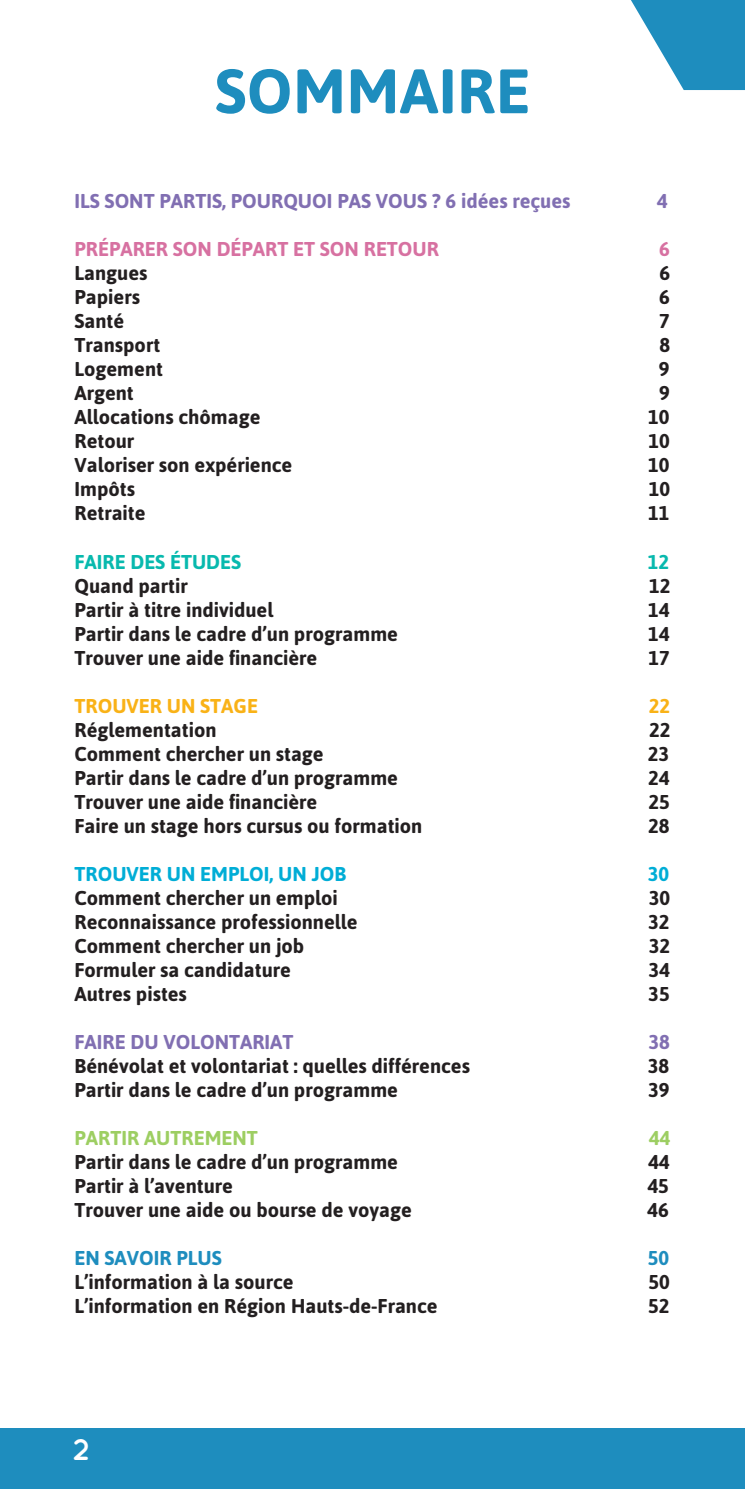
<style>
.page{position:relative;width:745px;height:1489px;background:#fff}
.page>*{position:absolute;margin:0;border:0;box-sizing:border-box;transform-origin:0 0}
.t1{font:700 62.5px "Asap";letter-spacing:.01em;color:#1e8dbe}
.t2{font:700 30px "Quicksand";color:#fff}
.t3{font:700 20px "Asap";color:#231f20}
.t4{font:700 20px "Asap";color:#816fb2}
.t5{font:700 20px "Asap";color:#d771a1}
.t6{font:700 20px "Asap";color:#00add6}
.t7{font:700 20px "Asap";color:#9dce62}
.t8{font:700 20px "Asap";color:#08b9ae}
.t9{font:700 20px "Asap";color:#f9b217}
.t10{font:700 20px "Asap";color:#1e8dbe}
</style>
<div class="page">
<div style="left:0;top:1427px;width:744px;height:61px;background:#1e8dbe"></div>
<svg style="left:631px;top:0;width:113px;height:90px"></svg>
<h1 class="t1" style="left:215px;top:49px;width:316px">SOMMAIRE</h1>
<p class="t4" style="left:74px;top:188px;width:497px">ILS SONT PARTIS, POURQUOI PAS VOUS ? 6 idées reçues</p>
<p class="t4" style="left:656px;top:188px;width:12px">4</p>
<p class="t5" style="left:74px;top:236px;width:366px">PRÉPARER SON DÉPART ET SON RETOUR</p>
<p class="t5" style="left:658px;top:236px;width:12px">6</p>
<p class="t3" style="left:74px;top:260px;width:74px">Langues</p>
<p class="t3" style="left:659px;top:260px;width:12px">6</p>
<p class="t3" style="left:74px;top:284px;width:67px">Papiers</p>
<p class="t3" style="left:658px;top:284px;width:12px">6</p>
<p class="t3" style="left:74px;top:308px;width:51px">Santé</p>
<p class="t3" style="left:658px;top:308px;width:12px">7</p>
<p class="t3" style="left:74px;top:332px;width:87px">Transport</p>
<p class="t3" style="left:659px;top:332px;width:12px">8</p>
<p class="t3" style="left:74px;top:356px;width:90px">Logement</p>
<p class="t3" style="left:658px;top:356px;width:12px">9</p>
<p class="t3" style="left:74px;top:380px;width:61px">Argent</p>
<p class="t3" style="left:658px;top:380px;width:12px">9</p>
<p class="t3" style="left:74px;top:404px;width:187px">Allocations chômage</p>
<p class="t3" style="left:647px;top:404px;width:23px">10</p>
<p class="t3" style="left:74px;top:428px;width:61px">Retour</p>
<p class="t3" style="left:648px;top:428px;width:23px">10</p>
<p class="t3" style="left:74px;top:452px;width:219px">Valoriser son expérience</p>
<p class="t3" style="left:647px;top:452px;width:23px">10</p>
<p class="t3" style="left:74px;top:476px;width:62px">Impôts</p>
<p class="t3" style="left:648px;top:476px;width:23px">10</p>
<p class="t3" style="left:74px;top:500px;width:72px">Retraite</p>
<p class="t3" style="left:647px;top:500px;width:23px">11</p>
<p class="t8" style="left:74px;top:548px;width:168px">FAIRE DES ÉTUDES</p>
<p class="t8" style="left:647px;top:548px;width:23px">12</p>
<p class="t3" style="left:74px;top:572px;width:115px">Quand partir</p>
<p class="t3" style="left:648px;top:572px;width:23px">12</p>
<p class="t3" style="left:74px;top:596px;width:200px">Partir à titre individuel</p>
<p class="t3" style="left:647px;top:596px;width:23px">14</p>
<p class="t3" style="left:74px;top:620px;width:325px">Partir dans le cadre d’un programme</p>
<p class="t3" style="left:647px;top:620px;width:23px">14</p>
<p class="t3" style="left:74px;top:644px;width:244px">Trouver une aide financière</p>
<p class="t3" style="left:648px;top:644px;width:23px">17</p>
<p class="t9" style="left:74px;top:692px;width:185px">TROUVER UN STAGE</p>
<p class="t9" style="left:648px;top:692px;width:23px">22</p>
<p class="t3" style="left:74px;top:716px;width:143px">Réglementation</p>
<p class="t3" style="left:648px;top:716px;width:23px">22</p>
<p class="t3" style="left:74px;top:740px;width:250px">Comment chercher un stage</p>
<p class="t3" style="left:647px;top:740px;width:23px">23</p>
<p class="t3" style="left:74px;top:764px;width:325px">Partir dans le cadre d’un programme</p>
<p class="t3" style="left:647px;top:764px;width:23px">24</p>
<p class="t3" style="left:74px;top:788px;width:244px">Trouver une aide financière</p>
<p class="t3" style="left:648px;top:788px;width:23px">25</p>
<p class="t3" style="left:74px;top:812px;width:349px">Faire un stage hors cursus ou formation</p>
<p class="t3" style="left:647px;top:812px;width:23px">28</p>
<p class="t6" style="left:74px;top:860px;width:273px">TROUVER UN EMPLOI, UN JOB</p>
<p class="t6" style="left:647px;top:860px;width:23px">30</p>
<p class="t3" style="left:74px;top:884px;width:265px">Comment chercher un emploi</p>
<p class="t3" style="left:648px;top:884px;width:23px">30</p>
<p class="t3" style="left:74px;top:908px;width:284px">Reconnaissance professionnelle</p>
<p class="t3" style="left:647px;top:908px;width:23px">32</p>
<p class="t3" style="left:74px;top:932px;width:231px">Comment chercher un job</p>
<p class="t3" style="left:648px;top:932px;width:23px">32</p>
<p class="t3" style="left:74px;top:956px;width:218px">Formuler sa candidature</p>
<p class="t3" style="left:648px;top:956px;width:23px">34</p>
<p class="t3" style="left:74px;top:980px;width:114px">Autres pistes</p>
<p class="t3" style="left:648px;top:980px;width:23px">35</p>
<p class="t4" style="left:74px;top:1028px;width:220px">FAIRE DU VOLONTARIAT</p>
<p class="t4" style="left:648px;top:1028px;width:23px">38</p>
<p class="t3" style="left:74px;top:1052px;width:397px">Bénévolat et volontariat : quelles différences</p>
<p class="t3" style="left:647px;top:1052px;width:23px">38</p>
<p class="t3" style="left:74px;top:1076px;width:325px">Partir dans le cadre d’un programme</p>
<p class="t3" style="left:647px;top:1076px;width:23px">39</p>
<p class="t7" style="left:74px;top:1124px;width:185px">PARTIR AUTREMENT</p>
<p class="t7" style="left:648px;top:1124px;width:23px">44</p>
<p class="t3" style="left:74px;top:1148px;width:325px">Partir dans le cadre d’un programme</p>
<p class="t3" style="left:647px;top:1148px;width:23px">44</p>
<p class="t3" style="left:74px;top:1172px;width:160px">Partir à l’aventure</p>
<p class="t3" style="left:647px;top:1172px;width:23px">45</p>
<p class="t3" style="left:74px;top:1196px;width:338px">Trouver une aide ou bourse de voyage</p>
<p class="t3" style="left:647px;top:1196px;width:23px">46</p>
<p class="t10" style="left:74px;top:1244px;width:149px">EN SAVOIR PLUS</p>
<p class="t10" style="left:647px;top:1244px;width:23px">50</p>
<p class="t3" style="left:74px;top:1268px;width:220px">L’information à la source</p>
<p class="t3" style="left:648px;top:1268px;width:23px">50</p>
<p class="t3" style="left:74px;top:1292px;width:364px">L’information en Région Hauts-de-France</p>
<p class="t3" style="left:647px;top:1292px;width:23px">52</p>
<h2 class="t2" style="left:72px;top:1430px;width:19px">2</h2>
</div>
